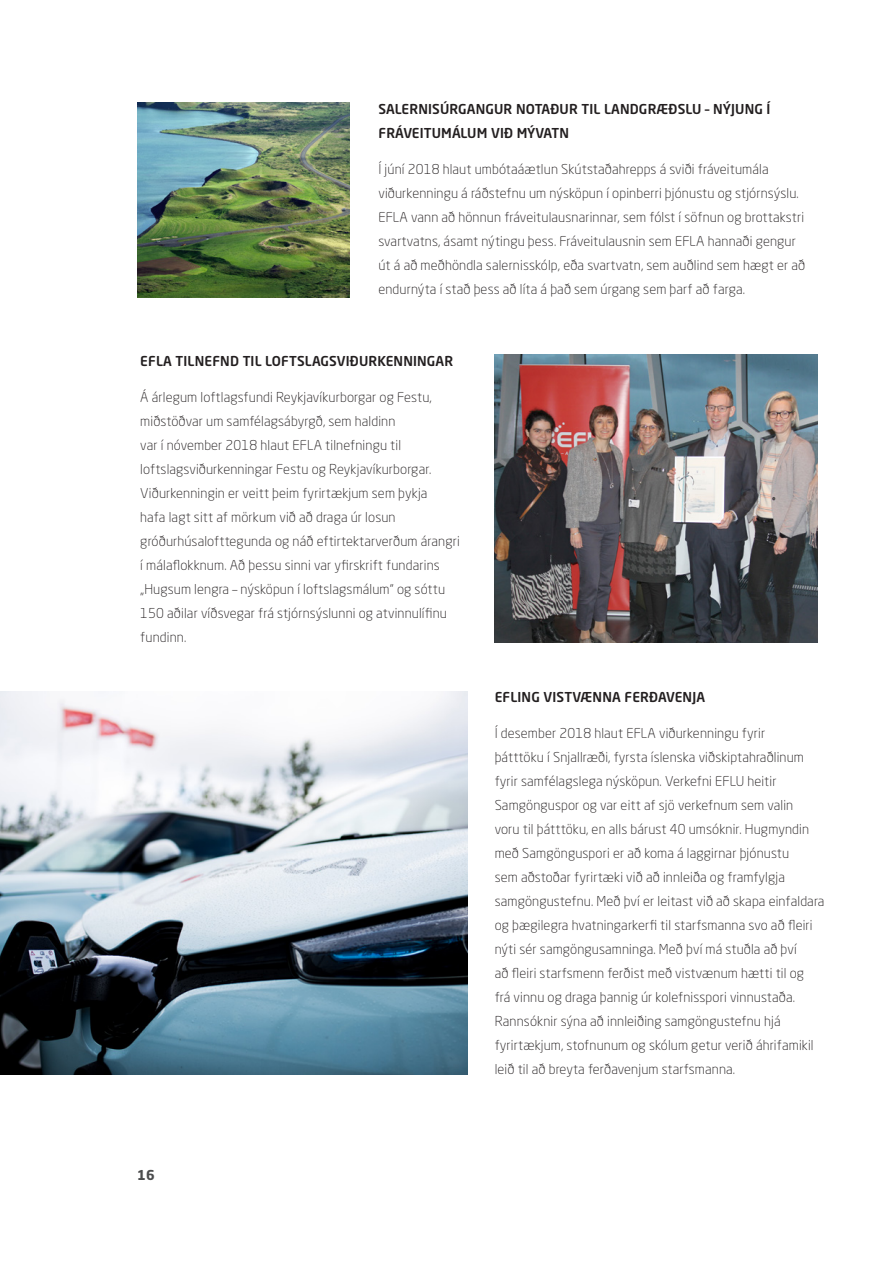
<style>
.page{position:relative;width:893px;height:1263px;background:#fff}
.page>*{position:absolute;margin:0;border:0;box-sizing:border-box;transform-origin:0 0}
.Body_text{font:300 13.5px/24px "Neo Sans Std";letter-spacing:.01em;color:#231f20}
.Body_text-2{font:500 13.5px/24px "Neo Sans Std";letter-spacing:.01em;color:#231f20}
.t1{font:700 13.5px "Neo Sans Std";color:#4b4c4d}
</style>
<div class="page">
<img style="left:495px;top:354px;width:322px;height:288px">
<img style="left:0;top:691px;width:468px;height:383px">
<img style="left:137px;top:102px;width:213px;height:196px">
<p class="Body_text-2" style="left:378px;top:97px;width:394px">SALERNISÚRGANGUR NOTAÐUR TIL LANDGRÆÐSLU – NÝJUNG Í<br>FRÁVEITUMÁLUM VIÐ MÝVATN</p>
<p class="Body_text" style="left:378px;top:157px;width:428px">Í júní 2018 hlaut umbótaáætlun Skútstaðahrepps á sviði fráveitumála viðurkenningu á ráðstefnu um nýsköpun í opinberri þjónustu og stjórnsýslu.<br>EFLA vann að hönnun fráveitulausnarinnar, sem fólst í söfnun og brottakstri svartvatns, ásamt nýtingu þess. Fráveitulausnin sem EFLA hannaði gengur út á að meðhöndla salernisskólp, eða svartvatn, sem auðlind sem hægt er að endurnýta í stað þess að líta á það sem úrgang sem þarf að farga.</p>
<p class="Body_text-2" style="left:140px;top:349px;width:314px">EFLA TILNEFND TIL LOFTSLAGSVIÐURKENNINGAR</p>
<p class="Body_text" style="left:140px;top:385px;width:321px">Á árlegum loftlagsfundi Reykjavíkurborgar og Festu, miðstöðvar um samfélagsábyrgð, sem haldinn<br>var í nóvember 2018 hlaut EFLA tilnefningu til loftslagsviðurkenningar Festu og Reykjavíkurborgar.<br>Viðurkenningin er veitt þeim fyrirtækjum sem þykja<br>hafa lagt sitt af mörkum við að draga úr losun gróðurhúsalofttegunda og náð eftirtektarverðum árangri í málaflokknum. Að þessu sinni var yfirskrift fundarins „Hugsum lengra – nýsköpun í loftslagsmálum“ og sóttu 150 aðilar víðsvegar frá stjórnsýslunni og atvinnulífinu fundinn.</p>
<p class="Body_text-2" style="left:495px;top:685px;width:212px">EFLING VISTVÆNNA FERÐAVENJA</p>
<p class="Body_text" style="left:495px;top:721px;width:331px">Í desember 2018 hlaut EFLA viðurkenningu fyrir<br>þátttöku í Snjallræði, fyrsta íslenska viðskiptahraðlinum fyrir samfélagslega nýsköpun. Verkefni EFLU heitir Samgönguspor og var eitt af sjö verkefnum sem valin<br>voru til þátttöku, en alls bárust 40 umsóknir. Hugmyndin með Samgönguspori er að koma á laggirnar þjónustu<br>sem aðstoðar fyrirtæki við að innleiða og framfylgja samgöngustefnu. Með því er leitast við að skapa einfaldara og þægilegra hvatningarkerfi til starfsmanna svo að fleiri nýti sér samgöngusamninga. Með því má stuðla að því<br>að fleiri starfsmenn ferðist með vistvænum hætti til og<br>frá vinnu og draga þannig úr kolefnisspori vinnustaða.<br>Rannsóknir sýna að innleiðing samgöngustefnu hjá fyrirtækjum, stofnunum og skólum getur verið áhrifamikil leið til að breyta ferðavenjum starfsmanna.</p>
<p class="t1" style="left:137px;top:1167px;width:19px">16</p>
</div>
